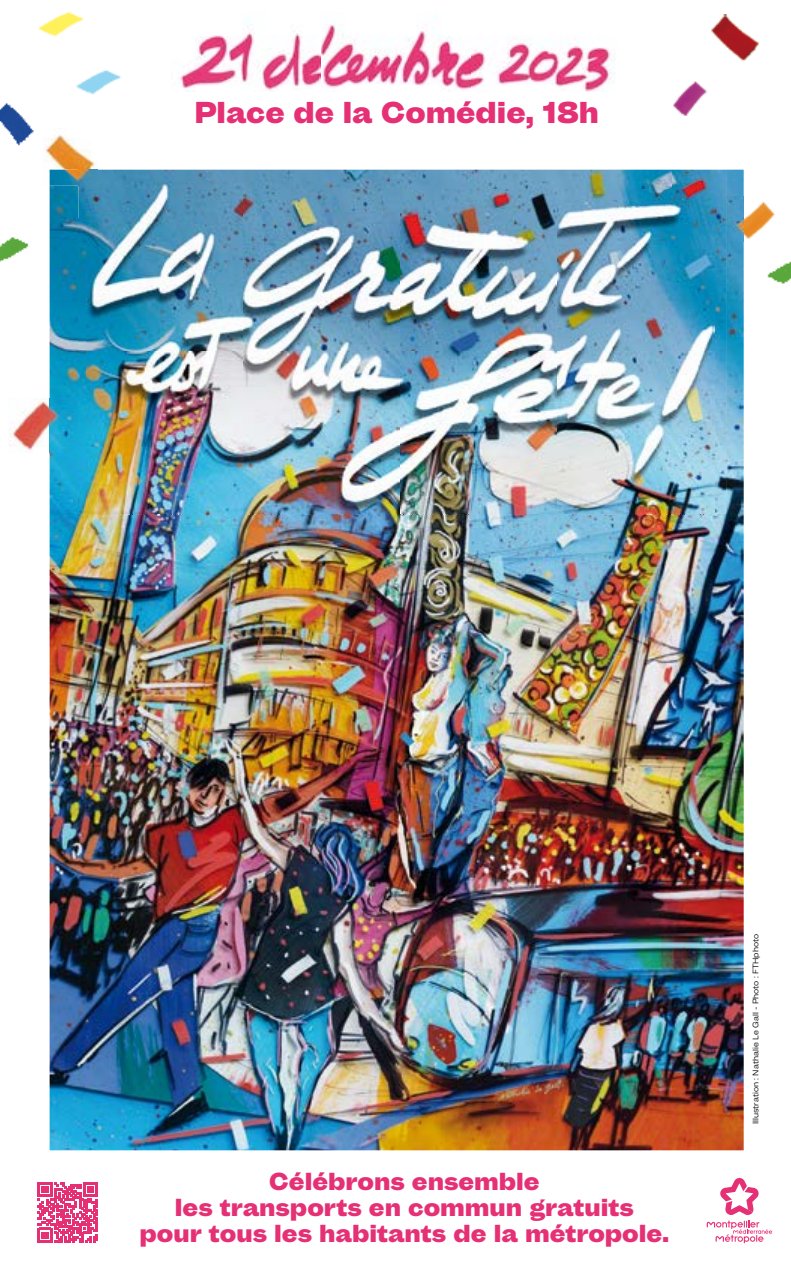
<style>
.page{position:relative;width:791px;height:1276px;background:#fff}
.page>*{position:absolute;margin:0;border:0;box-sizing:border-box;transform-origin:0 0}
.t1{font:900 28.95px "Mint Grotesk Display";color:#e53075}
.t2{font:900 28.2px "Mint Grotesk Display";color:#e53075}
.t3{font:900 24.15px/26.5px "Mint Grotesk Display";color:#e53075;text-align:center}
.t4{font:900 23.55px/26px "Mint Grotesk Display";color:#e53075;text-align:center}
.t5{font:7.8px "Mint Grotesk Display";color:#000}
.t6{font:7.5px "Mint Grotesk Display";color:#000}
</style>
<div class="page">
<svg style="left:38px;top:1182px;width:60px;height:60px"></svg>
<svg style="left:707px;top:1178px;width:65px;height:65px"></svg>
<img style="left:50px;top:170px;width:694px;height:980px">
<img style="left:9px;top:399px;width:57px;height:54px">
<img style="left:43px;top:135px;width:54px;height:50px">
<img style="left:50px;top:170px;width:28px;height:15px">
<img style="left:733px;top:196px;width:42px;height:46px">
<img style="left:711px;top:15px;width:48px;height:47px">
<img style="left:38px;top:11px;width:46px;height:26px">
<img style="left:76px;top:70px;width:45px;height:25px">
<img style="left:673px;top:82px;width:34px;height:34px">
<img style="left:0;top:103px;width:34px;height:43px">
<img style="left:180px;top:15px;width:435px;height:76px">
<img style="left:87px;top:219px;width:627px;height:295px">
<img style="left:78px;top:170px;width:594px;height:49px">
<img style="left:672px;top:170px;width:54px;height:343px">
<img style="left:78px;top:219px;width:9px;height:294px">
<img style="left:78px;top:170px;width:19px;height:15px">
<img style="left:767px;top:261px;width:24px;height:23px">
<img style="left:0;top:237px;width:29px;height:26px">
<p class="t1" style="left:194px;top:95px;width:406px">Place de la Comédie, 18h</p>
<p class="t2" style="left:207px;top:100px;width:396px">Place de la Comédie, 18h</p>
<p class="t4" style="left:140px;top:1169px;width:531px">Célébrons ensemble<br>les transports en commun gratuits<br>pour ous les habitants de la métropole.</p>
<p class="t3" style="left:161px;top:1191px;width:473px">Célébrons ensemble<br>les transports en commun gratuits</p>
<p class="t6" style="left:749px;top:1103px;width:187px;rotate:-90deg">Illustration : Nathalie Le Gall - Photo : FTHphoto</p>
<p class="t5" style="left:751px;top:1124px;width:192px;rotate:-90deg">Illustration : Nathalie Le Gall - Photo : FTHphoto</p>
</div>
